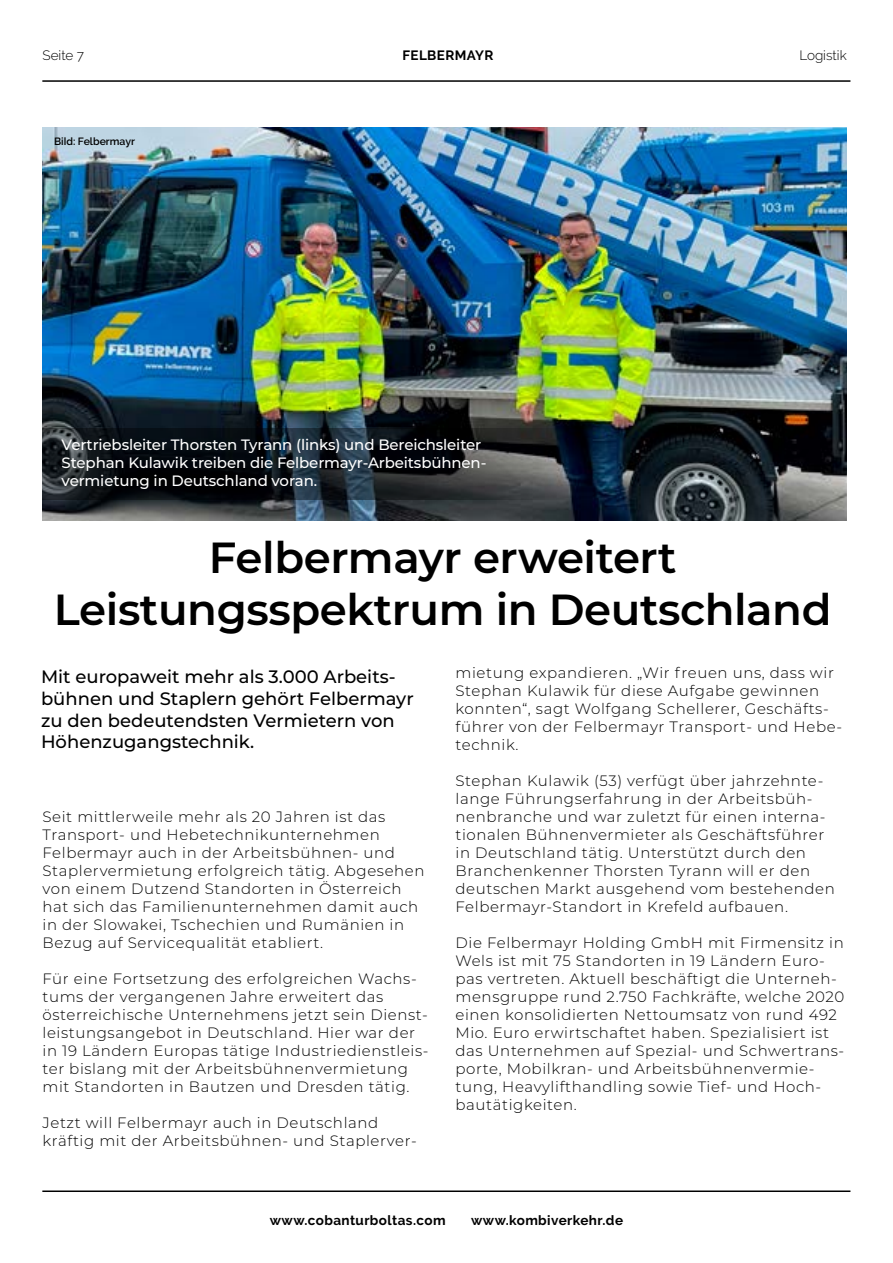
<style>
.page{position:relative;width:893px;height:1263px;background:#fff}
.page>*{position:absolute;margin:0;border:0;box-sizing:border-box;transform-origin:0 0}
.t1{font:600 43.5px/52.2px "Montserrat";letter-spacing:-.01em;color:#000;text-align:center}
.t2{font:500 18px/21.6px "Montserrat";color:#000}
.t3{font:300 15px/18px "Montserrat";letter-spacing:.04em;color:#000}
.t4{font:500 15px/18px "Montserrat";letter-spacing:-.01em;color:#fff}
.t5{font:700 13.5px "Raleway";letter-spacing:.03em;color:#000}
.t6{font:300 13.5px "Raleway";color:#000}
.t7{font:600 10.5px "Raleway";color:#000}
</style>
<div class="page">
<hr style="left:42px;top:80px;width:808px;height:2px;background:#000">
<hr style="left:42px;top:1190px;width:808px;height:2px;background:#000">
<img style="left:43px;top:128px;width:804px;height:392px">
<svg style="left:43px;top:428px;width:531px;height:72px;background:#1b2025"></svg>
<p class="t6" style="left:43px;top:48px;width:43px">Seite 7</p>
<p class="t6" style="left:799px;top:47px;width:49px">Logistik</p>
<p class="t5" style="left:402px;top:47px;width:93px">FELBERMAYR</p>
<p class="t7" style="left:54px;top:135px;width:82px">Bild: Felbermayr</p>
<p class="t4" style="left:62px;top:435px;width:426px">Vertriebsleiter Thorsten Tyrann (links) und Bereichsleiter<br>Stephan Kulawik treiben die Felbermayr-Arbeitsbühnen&shy;vermietung in Deutschland voran.</p>
<h1 class="t1" style="left:54px;top:530px;width:779px">Felbermayr erweitert<br>Leistungsspektrum in Deutschland</h1>
<p class="t2" style="left:41px;top:665px;width:374px">Mit europaweit mehr als 3.000 Arbeits&shy;bühnen und Staplern gehört Felbermayr zu den bedeutendsten Vermietern von Höhenzugangstechnik.</p>
<p class="t3" style="left:455px;top:663px;width:388px">mietung expandieren. „Wir freuen uns, dass wir Stephan Kulawik für diese Aufgabe gewinnen konnten“, sagt Wolfgang Schellerer, Geschäfts&shy;führer von der Felbermayr Transport- und Hebe&shy;technik.</p>
<p class="t3" style="left:455px;top:771px;width:381px">Stephan Kulawik (53) verfügt über jahrzehnte&shy;lange Führungserfahrung in der Arbeitsbüh&shy;nenbranche und war zuletzt für einen interna&shy;tionalen Bühnenvermieter als Geschäftsführer in Deutschland tätig. Unterstützt durch den Branchenkenner Thorsten Tyrann will er den deutschen Markt ausgehend vom bestehenden Felbermayr-Standort in Krefeld aufbauen.</p>
<p class="t3" style="left:455px;top:933px;width:390px">Die Felbermayr Holding GmbH mit Firmensitz in Wels ist mit 75 Standorten in 19 Ländern Euro&shy;pas vertreten. Aktuell beschäftigt die Unterneh&shy;mensgruppe rund 2.750 Fachkräfte, welche 2020 einen konsolidierten Nettoumsatz von rund 492<br>Mio. Euro erwirtschaftet haben. Spezialisiert ist das Unternehmen auf Spezial- und Schwertrans&shy;porte, Mobilkran- und Arbeitsbühnenvermie&shy;tung, Heavylifthandling sowie Tief- und Hoch&shy;bautätigkeiten.</p>
<p class="t3" style="left:43px;top:807px;width:384px">Seit mittlerweile mehr als 20 Jahren ist das Transport- und Hebetechnikunternehmen Felbermayr auch in der Arbeitsbühnen- und Staplervermietung erfolgreich tätig. Abgesehen von einem Dutzend Standorten in Österreich hat sich das Familienunternehmen damit auch in der Slowakei, Tschechien und Rumänien in Bezug auf Servicequalität etabliert.</p>
<p class="t3" style="left:43px;top:969px;width:388px">Für eine Fortsetzung des erfolgreichen Wachs&shy;tums der vergangenen Jahre erweitert das österreichische Unternehmens jetzt sein Dienst&shy;leistungsangebot in Deutschland. Hier war der in 19 Ländern Europas tätige Industriedienstleis&shy;ter bislang mit der Arbeitsbühnenvermietung mit Standorten in Bautzen und Dresden tätig.</p>
<p class="t3" style="left:43px;top:1113px;width:376px">Jetzt will Felbermayr auch in Deutschland kräftig mit der Arbeitsbühnen- und Staplerver-</p>
<p class="t5" style="left:270px;top:1212px;width:177px">www.cobanturboltas.com</p>
<p class="t5" style="left:471px;top:1212px;width:153px">www.kombiverkehr.de</p>
</div>
